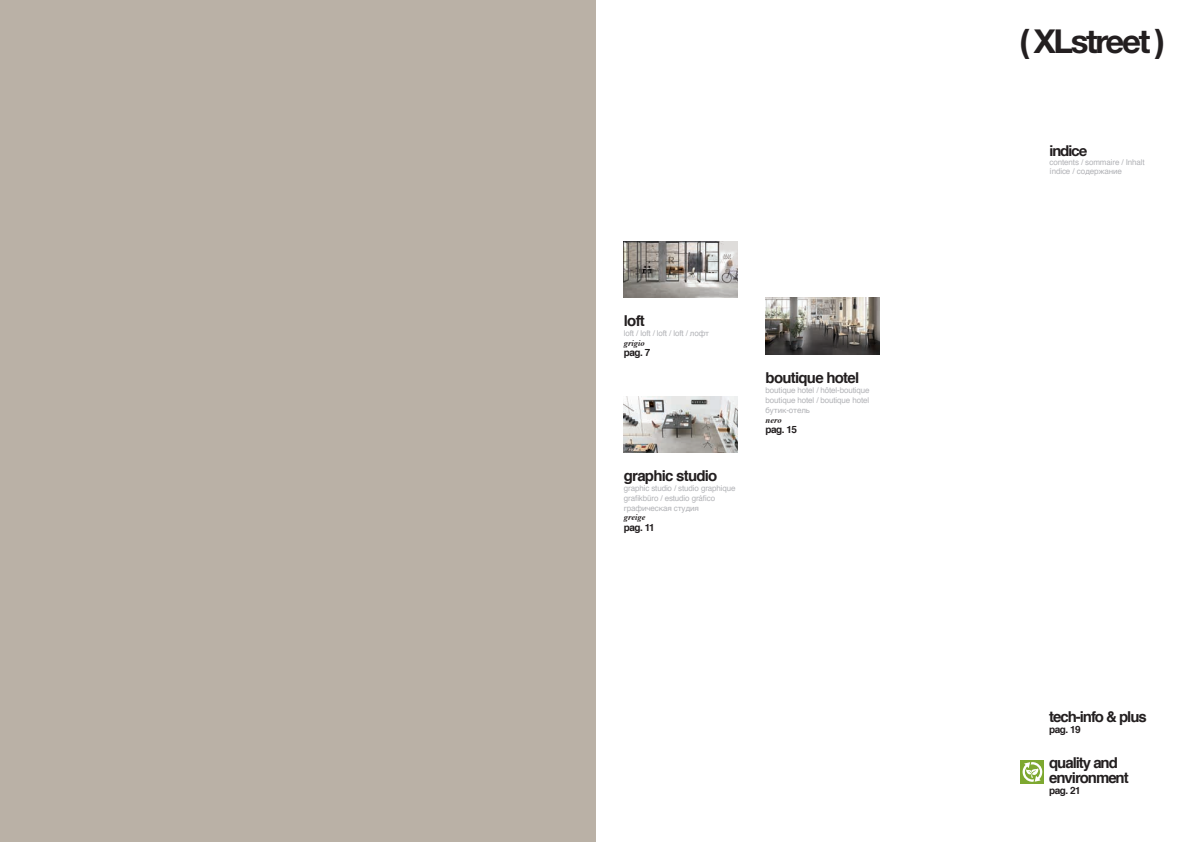
<style>
.page{position:relative;width:1191px;height:842px;background:#fff}
.page>*{position:absolute;margin:0;border:0;box-sizing:border-box;transform-origin:0 0}
.t1{font:700 33px "Helvetica Neue";letter-spacing:-.07em;color:#231f20}
.t2{font:700 15px/14.7px "Helvetica";letter-spacing:-.07em;color:#231f20}
.t3{font:700 15px "Helvetica";letter-spacing:-.05em;color:#231f20}
.t4{font:700 15px "Helvetica Neue";letter-spacing:-.07em;color:#231f20}
.t5{font:700 10px "Helvetica";letter-spacing:-.05em;color:#231f20}
.t6{font:italic 700 8.5px "Times";color:#231f20}
.t7{font:8px/10px "Helvetica";letter-spacing:-.015em;color:#b2b3b7}
</style>
<div class="page">
<div style="left:1020px;top:760px;width:24px;height:23px;background:#7da830"></div>
<svg style="left:1022px;top:762px;width:20px;height:20px"></svg>
<img style="left:624px;top:241px;width:113px;height:57px">
<img style="left:765px;top:298px;width:114px;height:57px">
<img style="left:624px;top:396px;width:113px;height:57px">
<div style="left:0;top:0;width:595px;height:842px;background:#bab1a6"></div>
<h2 class="t2" style="left:624px;top:314px;width:23px">loft</h2>
<p class="t7" style="left:624px;top:329px;width:87px">loft / loft / loft / loft / лофт</p>
<p class="t6" style="left:624px;top:335px;width:22px">grigio</p>
<p class="t5" style="left:624px;top:345px;width:28px">pag. 7</p>
<h2 class="t3" style="left:624px;top:463px;width:95px">graphic studio</h2>
<p class="t7" style="left:624px;top:483px;width:113px">graphic studio / studio graphique grafikbüro / estudio gráfico графическая студия</p>
<p class="t6" style="left:624px;top:509px;width:23px">greige</p>
<p class="t5" style="left:624px;top:519px;width:32px">pag. 11</p>
<h2 class="t3" style="left:765px;top:366px;width:95px">boutique hotel</h2>
<p class="t7" style="left:765px;top:385px;width:106px;text-align:justify">boutique hotel / hôtel-boutique boutique hotel / boutique hotel бутик-отель</p>
<p class="t6" style="left:765px;top:412px;width:18px">nero</p>
<p class="t5" style="left:765px;top:421px;width:33px">pag. 15</p>
<h1 class="t1" style="left:1019px;top:20px;width:147px">( XLstreet )</h1>
<h2 class="t4" style="left:1049px;top:141px;width:39px">indice</h2>
<p class="t7" style="left:1049px;top:158px;width:97px;line-height:9px">contents / sommaire / Inhalt índice / содержание</p>
<h2 class="t2" style="left:1049px;top:710px;width:99px">tech-info &amp; plus</h2>
<p class="t5" style="left:1049px;top:721px;width:33px">pag. 19</p>
<h2 class="t2" style="left:1049px;top:756px;width:81px">quality and environment</h2>
<p class="t5" style="left:1049px;top:782px;width:33px">pag. 21</p>
</div>
